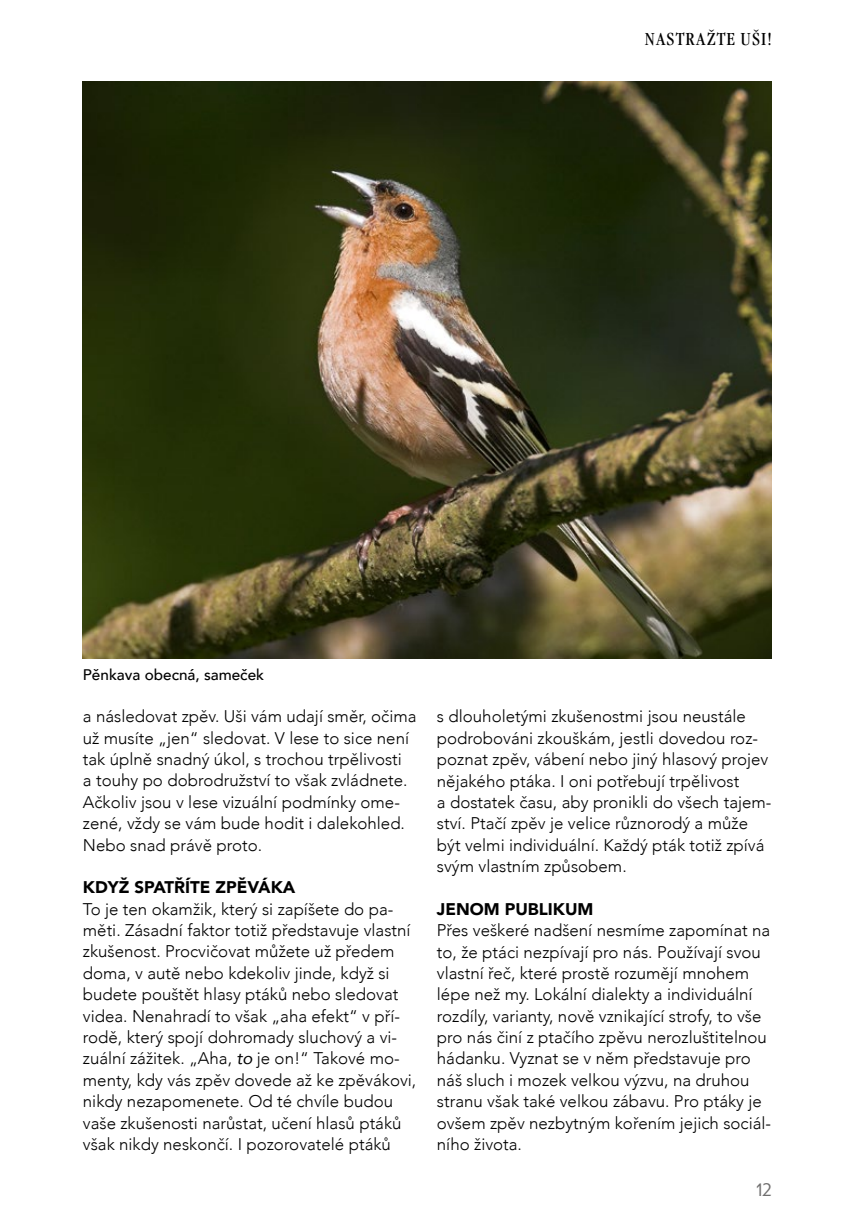
<style>
.page{position:relative;width:842px;height:1231px;background:#fff}
.page>*{position:absolute;margin:0;border:0;box-sizing:border-box;transform-origin:0 0}
.t1{font:condensed 18px "Garamond Itc TOT";letter-spacing:.065em;color:#000}
.t2{font:300 16.88px/21.4px "Avenir";color:#000}
.t3{font:900 16.88px "Avenir";color:#000}
.t4{font:16.88px "Dunbar Low";color:#706f6f}
.t5{font:500 15.3px "Avenir";color:#000}
.s1{font-weight:400;font-style:italic}
</style>
<div class="page">
<img style="left:83px;top:81px;width:689px;height:577px">
<p class="t1" style="left:645px;top:29px;width:128px">NASTRAŽTE UŠI!</p>
<p class="t5" style="left:83px;top:661px;width:183px">Pěnkava obecná, sameček</p>
<p class="t2" style="left:83px;top:706px;width:335px">a následovat zpěv. Uši vám udají směr, očima už musíte „jen“ sledovat. V lese to sice není tak úplně snadný úkol, s trochou trpělivosti<br>a touhy po dobrodružství to však zvládnete.<br>Ačkoliv jsou v lese vizuální podmínky ome&shy;zené, vždy se vám bude hodit i dalekohled.<br>Nebo snad právě proto.</p>
<p class="t3" style="left:83px;top:873px;width:214px">KDYŽ SPATŘÍTE ZPĚVÁKA</p>
<p class="t2" style="left:83px;top:898px;width:335px">To je ten okamžik, který si zapíšete do pa&shy;měti. Zásadní faktor totiž představuje vlastní zkušenost. Procvičovat můžete už předem doma, v autě nebo kdekoliv jinde, když si budete pouštět hlasy ptáků nebo sledovat videa. Nenahradí to však „aha efekt“ v pří&shy;rodě, který spojí dohromady sluchový a vi&shy;zuální zážitek. „Aha, <span class="s1">to</span> je on!“ Takové mo&shy;menty, kdy vás zpěv dovede až ke zpěvákovi, nikdy nezapomenete. Od té chvíle budou vaše zkušenosti narůstat, učení hlasů ptáků však nikdy neskončí. I pozorovatelé ptáků</p>
<p class="t2" style="left:437px;top:706px;width:336px">s dlouholetými zkušenostmi jsou neustále podrobováni zkouškám, jestli dovedou roz&shy;poznat zpěv, vábení nebo jiný hlasový projev nějakého ptáka. I oni potřebují trpělivost<br>a dostatek času, aby pronikli do všech tajem&shy;ství. Ptačí zpěv je velice různorodý a může být velmi individuální. Každý pták totiž zpívá svým vlastním způsobem.</p>
<p class="t3" style="left:437px;top:894px;width:158px">JENOM PUBLIKUM</p>
<p class="t2" style="left:437px;top:920px;width:335px">Přes veškeré nadšení nesmíme zapomínat na to, že ptáci nezpívají pro nás. Používají svou vlastní řeč, které prostě rozumějí mnohem lépe než my. Lokální dialekty a individuální rozdíly, varianty, nově vznikající strofy, to vše pro nás činí z ptačího zpěvu nerozluštitelnou hádanku. Vyznat se v něm představuje pro náš sluch i mozek velkou výzvu, na druhou stranu však také velkou zábavu. Pro ptáky je ovšem zpěv nezbytným kořením jejich sociál&shy;ního života.</p>
<p class="t4" style="left:756px;top:1177px;width:17px">12</p>
</div>
